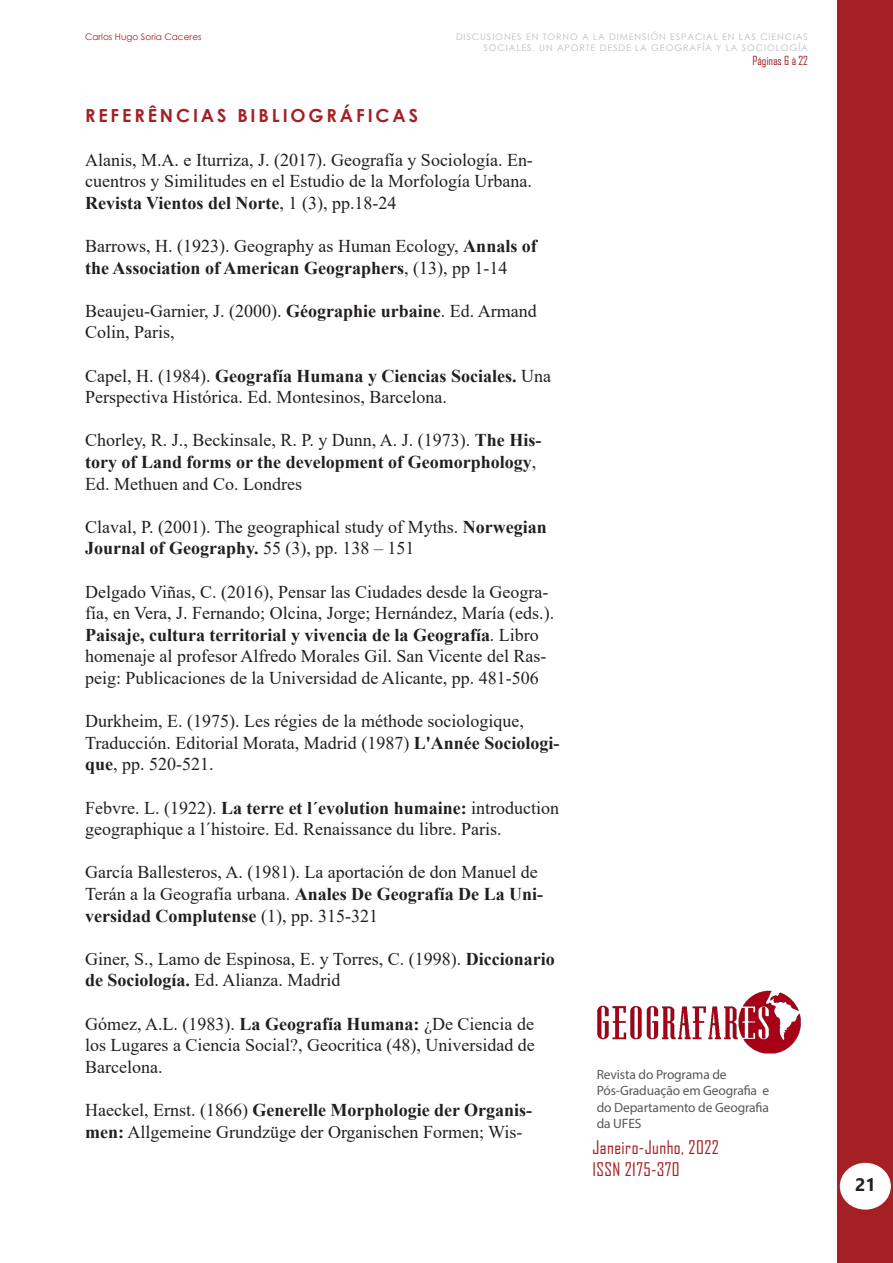
<style>
.page{position:relative;width:893px;height:1263px;background:#fff}
.page>*{position:absolute;margin:0;border:0;box-sizing:border-box;transform-origin:0 0}
.t1{font:18px/21.6px "Times New Roman";color:#231f20}
.t2{font:18px/21.6px "Agency FB";letter-spacing:.025em;color:#a52025}
.TÍTULO_CENTURY{font:700 18px "Century Gothic";letter-spacing:.16em;color:#a52025}
.t3{font:700 18px "Segoe UI";color:#231f20}
.t4{font:13.5px/16.2px "Myriad Pro";letter-spacing:-.01em;color:#57585a}
.t5{font:12px "Agency FB";color:#a52025}
.t6{font:9px/10.8px "Century Gothic";letter-spacing:.1em;color:#bcbdc0;text-align:right}
.t7{font:9px "Century Gothic";color:#a52025}
.s1{font-weight:700}
</style>
<div class="page">
<div style="left:838px;top:0;width:55px;height:1263px;background:#a52025"></div>
<div style="left:841px;top:1163px;width:49px;height:46px;background:#fff;border-radius:50%"></div>
<div style="left:840px;top:1163px;width:51px;height:46px;border:2px solid #fff;border-radius:50%"></div>
<img style="left:597px;top:990px;width:204px;height:64px">
<p class="t7" style="left:85px;top:30px;width:118px">Carlos Hugo Soria Caceres</p>
<p class="TÍTULO_CENTURY" style="left:85px;top:101px;width:334px">REFERÊNCIAS BIBLIOGRÁFICAS</p>
<p class="t6" style="left:456px;top:31px;width:353px">DISCUSIONES EN TORNO A LA DIMENSIÓN ESPACIAL EN LAS CIENCIAS<br>SOCIALES. UN APORTE DESDE LA GEOGRAFÍA Y LA SOCIOLOGÍA</p>
<p class="t5" style="left:752px;top:53px;width:57px">Páginas 6 à 22</p>
<p class="t1" style="left:85px;top:148px;width:449px;text-align:justify">Alanis, M.A. e Iturriza, J. (2017). Geografía y Sociología. En&shy;cuentros y Similitudes en el Estudio de la Morfología Urbana.<br><span class="s1">Revista Vientos del Norte</span>, 1 (3), pp.18-24</p>
<p class="t1" style="left:85px;top:235px;width:453px">Barrows, H. (1923). Geography as Human Ecology, <span class="s1">Annals of the Association of American Geographers</span>, (13), pp 1-14</p>
<p class="t1" style="left:85px;top:299px;width:453px">Beaujeu-Garnier, J. (2000). <span class="s1">Géographie urbaine</span>. Ed. Armand<br>Colin, Paris,</p>
<p class="t1" style="left:85px;top:364px;width:467px">Capel, H. (1984). <span class="s1">Geografía Humana y Ciencias Sociales.</span> Una<br>Perspectiva Histórica. Ed. Montesinos, Barcelona.</p>
<p class="t1" style="left:85px;top:429px;width:458px">Chorley, R. J., Beckinsale, R. P. y Dunn, A. J. (1973). <span class="s1">The His&shy;tory of Land forms or the development of Geomorphology</span>,<br>Ed. Methuen and Co. Londres</p>
<p class="t1" style="left:85px;top:515px;width:463px">Claval, P. (2001). The geographical study of Myths. <span class="s1">Norwegian<br>Journal of Geography.</span> 55 (3), pp. 138 – 151</p>
<p class="t1" style="left:85px;top:580px;width:471px">Delgado Viñas, C. (2016), Pensar las Ciudades desde la Geogra&shy;fía, en Vera, J. Fernando; Olcina, Jorge; Hernández, María (eds.).<br><span class="s1">Paisaje, cultura territorial y vivencia de la Geografía</span>. Libro homenaje al profesor Alfredo Morales Gil. San Vicente del Ras&shy;peig: Publicaciones de la Universidad de Alicante, pp. 481-506</p>
<p class="t1" style="left:85px;top:710px;width:476px">Durkheim, E. (1975). Les régies de la méthode sociologique,<br>Traducción. Editorial Morata, Madrid (1987) <span class="s1">L'Année Sociologi&shy;que</span>, pp. 520-521.</p>
<p class="t1" style="left:85px;top:796px;width:476px">Febvre. L. (1922). <span class="s1">La terre et l´evolution humaine:</span> introduction geographique a l´histoire. Ed. Renaissance du libre. Paris.</p>
<p class="t1" style="left:85px;top:861px;width:460px">García Ballesteros, A. (1981). La aportación de don Manuel de<br>Terán a la Geografía urbana. <span class="s1">Anales De Geografía De La Uni&shy;versidad Complutense</span> (1), pp. 315-321</p>
<p class="t1" style="left:85px;top:947px;width:471px">Giner, S., Lamo de Espinosa, E. y Torres, C. (1998). <span class="s1">Diccionario de Sociología.</span> Ed. Alianza. Madrid</p>
<p class="t1" style="left:85px;top:1012px;width:451px;text-align:justify">Gómez, A.L. (1983). <span class="s1">La Geografía Humana:</span> ¿De Ciencia de los Lugares a Ciencia Social?, Geocritica (48), Universidad de Barcelona.</p>
<p class="t1" style="left:85px;top:1099px;width:449px">Haeckel, Ernst. (1866) <span class="s1">Generelle Morphologie der Organis&shy;men:</span> Allgemeine Grundzüge der Organischen Formen; Wis-</p>
<p class="t4" style="left:597px;top:1066px;width:174px">Revista do Programa de<br>Pós-Graduação em Geografia e do Departamento de Geografia da UFES</p>
<p class="t2" style="left:592px;top:1136px;width:128px">Janeiro-Junho, 2022<br>ISSN 2175-370</p>
<p class="t3" style="left:855px;top:1167px;width:22px">21</p>
</div>
